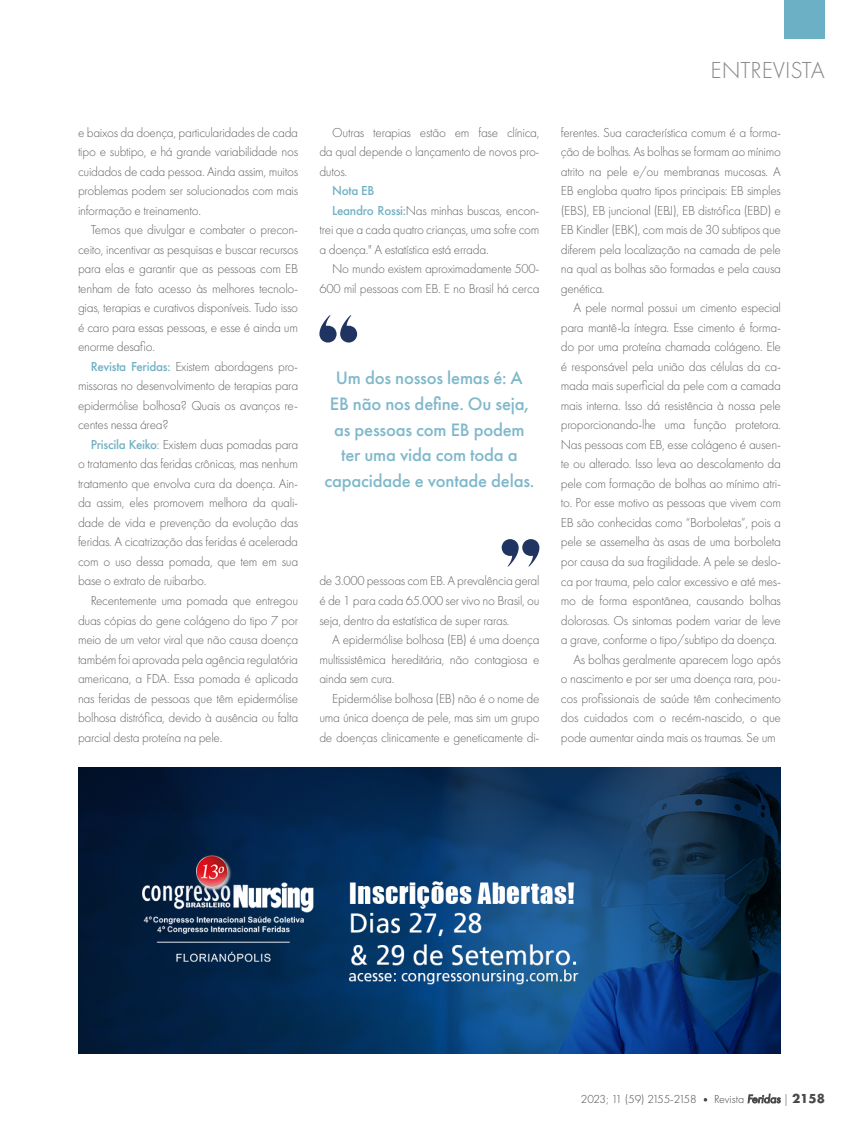
<style>
.page{position:relative;width:859px;height:1132px;background:#fff}
.page>*{position:absolute;margin:0;border:0;box-sizing:border-box;transform-origin:0 0}
.t1{font:300 24px "Futura PT";color:#878787}
.t2{font:500 18.6px/25.7px "Futura PT";letter-spacing:-.01em;color:#7fb8cb;text-align:center}
.t3{font:300 13.5px/19.5px "Futura PT";letter-spacing:-.02em;color:#656364;text-align:justify}
.t4{font:500 13.5px "Futura PT";letter-spacing:-.02em;color:#71b1c4}
.t5{font:300 12px "Futura PT";letter-spacing:-.02em;color:#4a4a49}
.s1{font-weight:500;color:#71b1c4}
.s2{font-size:9px}
.s3{font-weight:400;font-style:italic}
.s4{font-family:"Futura Std";font-weight:700}
</style>
<div class="page">
<div style="left:784px;top:0;width:41px;height:39px;background:#6bb0c5"></div>
<img style="left:78px;top:767px;width:703px;height:286px">
<svg style="left:319px;top:315px;width:38px;height:27px"></svg>
<svg style="left:502px;top:539px;width:37px;height:27px"></svg>
<p class="t3" style="left:78px;top:122px;width:222px">e baixos da doença, particularidades de cada tipo e subtipo, e há grande variabilidade nos cuidados de cada pessoa. Ainda assim, muitos problemas podem ser solucionados com mais informação e treinamento.</p>
<p class="t3" style="left:78px;top:220px;width:222px;text-indent:13px">Temos que divulgar e combater o precon&shy;ceito, incentivar as pesquisas e buscar recursos para elas e garantir que as pessoas com EB tenham de fato acesso às melhores tecnolo&shy;gias, terapias e curativos disponíveis. Tudo isso é caro para essas pessoas, e esse é ainda um enorme desafio.</p>
<p class="t3" style="left:78px;top:356px;width:222px;text-indent:13px"><span class="s1">Revista Feridas:</span> Existem abordagens pro&shy;missoras no desenvolvimento de terapias para epidermólise bolhosa? Quais os avanços re&shy;centes nessa área?</p>
<p class="t3" style="left:78px;top:434px;width:222px;text-indent:13px"><span class="s1">Priscila Keiko</span>: Existem duas pomadas para o tratamento das feridas crônicas, mas nenhum tratamento que envolva cura da doença. Ain&shy;da assim, eles promovem melhora da quali&shy;dade de vida e prevenção da evolução das feridas. A cicatrização das feridas é acelerada com o uso dessa pomada, que tem em sua base o extrato de ruibarbo.</p>
<p class="t3" style="left:78px;top:590px;width:222px;text-indent:13px">Recentemente uma pomada que entregou duas cópias do gene colágeno do tipo 7 por meio de um vetor viral que não causa doença também foi aprovada pela agência regulatória americana, a FDA. Essa pomada é aplicada nas feridas de pessoas que têm epidermólise bolhosa distrófica, devido à ausência ou falta parcial desta proteína na pele.</p>
<p class="t3" style="left:319px;top:122px;width:222px;text-indent:13px">Outras terapias estão em fase clínica, da qual depende o lançamento de novos pro&shy;dutos.</p>
<p class="t4" style="left:332px;top:182px;width:44px">Nota EB</p>
<p class="t3" style="left:332px;top:200px;width:209px"><span class="s1">Leandro Rossi:</span>Nas minhas buscas, encon-</p>
<p class="t3" style="left:319px;top:220px;width:222px">trei que a cada quatro crianças, uma sofre com</p>
<p class="t3" style="left:319px;top:239px;width:171px">a doença." A estatística está errada.</p>
<p class="t3" style="left:332px;top:259px;width:209px">No mundo existem aproximadamente 500-</p>
<p class="t3" style="left:319px;top:278px;width:222px">600 mil pessoas com EB. E no Brasil há cerca</p>
<h2 class="t2" style="left:324px;top:365px;width:211px">Um dos nossos lemas é: A<br>EB não nos define. Ou seja, as pessoas com EB podem ter uma vida com toda a capacidade e vontade delas.</h2>
<p class="t3" style="left:319px;top:571px;width:222px">de 3.000 pessoas com EB. A prevalência geral é de 1 para cada 65.000 ser vivo no Brasil, ou seja, dentro da estatística de super raras.</p>
<p class="t3" style="left:319px;top:629px;width:222px;text-indent:13px">A epidermólise bolhosa (EB) é uma doença multissistêmica hereditária, não contagiosa e ainda sem cura.</p>
<p class="t3" style="left:319px;top:688px;width:222px;text-indent:13px">Epidermólise bolhosa (EB) não é o nome de uma única doença de pele, mas sim um grupo de doenças clinicamente e geneticamente di-</p>
<h1 class="t1" style="left:710px;top:56px;width:116px">ENTREVISTA</h1>
<p class="t3" style="left:561px;top:122px;width:222px">ferentes. Sua característica comum é a forma&shy;ção de bolhas. As bolhas se formam ao mínimo atrito na pele e/ou membranas mucosas. A EB engloba quatro tipos principais: EB simples (EBS), EB juncional (EBJ), EB distrófica (EBD) e EB Kindler (EBK), com mais de 30 subtipos que diferem pela localização na camada de pele na qual as bolhas são formadas e pela causa genética.</p>
<p class="t3" style="left:574px;top:298px;width:209px">A pele normal possui um cimento especial</p>
<p class="t3" style="left:561px;top:317px;width:222px">para mantê-la íntegra. Esse cimento é forma-</p>
<p class="t3" style="left:561px;top:337px;width:222px">do por uma proteína chamada colágeno. Ele</p>
<p class="t3" style="left:561px;top:356px;width:222px">é responsável pela união das células da ca-</p>
<p class="t3" style="left:561px;top:376px;width:222px">mada mais superficial da pele com a camada</p>
<p class="t3" style="left:561px;top:395px;width:222px">mais interna. Isso dá resistência à nossa pele</p>
<p class="t3" style="left:561px;top:415px;width:222px">proporcionando-lhe uma função protetora.</p>
<p class="t3" style="left:561px;top:434px;width:222px">Nas pessoas com EB, esse colágeno é ausen-</p>
<p class="t3" style="left:561px;top:454px;width:222px">te ou alterado. Isso leva ao descolamento da</p>
<p class="t3" style="left:561px;top:473px;width:222px">pele com formação de bolhas ao mínimo atri-</p>
<p class="t3" style="left:561px;top:493px;width:222px">to. Por esse motivo as pessoas que vivem com</p>
<p class="t3" style="left:561px;top:512px;width:222px">EB são conhecidas como “Borboletas”, pois a</p>
<p class="t3" style="left:561px;top:532px;width:222px">pele se assemelha às asas de uma borboleta</p>
<p class="t3" style="left:561px;top:551px;width:222px">por causa da sua fragilidade. A pele se deslo-</p>
<p class="t3" style="left:561px;top:571px;width:222px">ca por trauma, pelo calor excessivo e até mes-</p>
<p class="t3" style="left:561px;top:590px;width:222px">mo de forma espontânea, causando bolhas</p>
<p class="t3" style="left:561px;top:610px;width:222px">dolorosas. Os sintomas podem variar de leve</p>
<p class="t3" style="left:561px;top:629px;width:218px">a grave, conforme o tipo/subtipo da doença.</p>
<p class="t3" style="left:574px;top:649px;width:209px">As bolhas geralmente aparecem logo após</p>
<p class="t3" style="left:561px;top:668px;width:222px">o nascimento e por ser uma doença rara, pou-</p>
<p class="t3" style="left:561px;top:688px;width:222px">cos profissionais de saúde têm conhecimento</p>
<p class="t3" style="left:561px;top:707px;width:222px">dos cuidados com o recém-nascido, o que</p>
<p class="t3" style="left:561px;top:727px;width:216px">pode aumentar ainda mais os traumas. Se um</p>
<p class="t5" style="left:581px;top:1091px;width:246px">2023; 11 (59) 2155-2158 <span class="s2">•</span> Revista <span class="s3">Feridas</span> | <span class="s4">2158</span></p>
</div>
